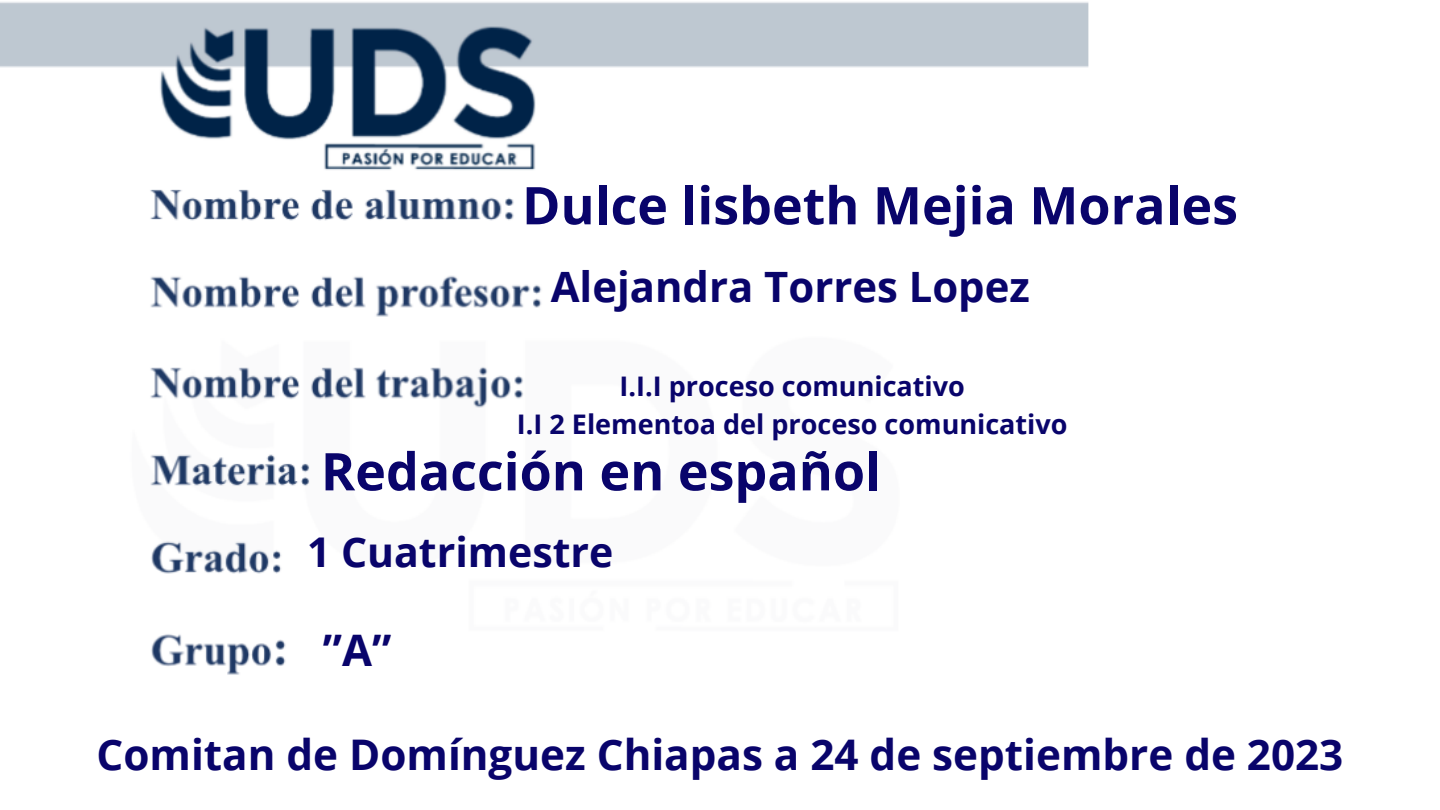
<style>
.page{position:relative;width:1440px;height:810px;background:#fff}
.page>*{position:absolute;margin:0;border:0;box-sizing:border-box;transform-origin:0 0}
.t1{font:700 52px "Open Sans";color:#09046b}
.t2{font:700 43.5px "Open Sans";color:#09046b}
.t3{font:700 42.2px "Open Sans";color:#09046b}
.t4{font:700 41.8px "Open Sans";color:#09046b}
.t5{font:700 41px "Open Sans";color:#09046b}
.t6{font:700 27px "Open Sans";color:#09046b}
</style>
<div class="page">
<img style="left:0;top:2px;width:1089px;height:673px">
<p class="t1" style="left:522px;top:169px;width:718px">Dulce lisbeth Mejia Morales</p>
<p class="t4" style="left:551px;top:257px;width:481px">Alejandra Torres Lopez</p>
<p class="t6" style="left:620px;top:367px;width:347px">I.I.I proceso comunicativo</p>
<p class="t6" style="left:517px;top:405px;width:552px">I.I 2 Elementoa del proceso comunicativo</p>
<p class="t1" style="left:321px;top:435px;width:562px">Redacción en español</p>
<p class="t5" style="left:307px;top:523px;width:308px">1 Cuatrimestre</p>
<p class="t2" style="left:323px;top:620px;width:70px">”A”</p>
<p class="t3" style="left:97px;top:725px;width:1248px">Comitan de Domínguez Chiapas a 24 de septiembre de 2023</p>
</div>
